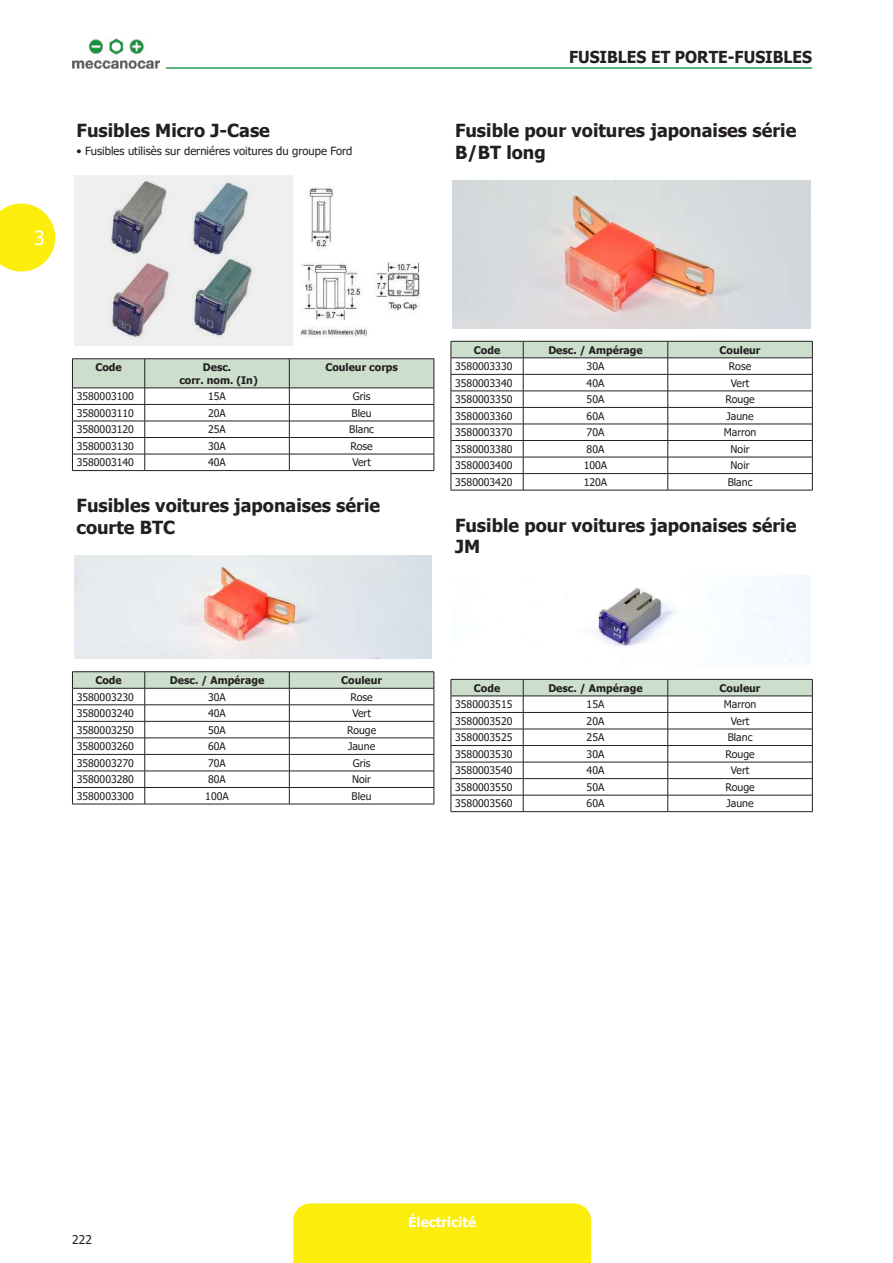
<style>
.page{position:relative;width:893px;height:1263px;background:#fff}
.page>*{position:absolute;margin:0;border:0;box-sizing:border-box;transform-origin:0 0}
.t1{font:19.5px "Tahoma";color:#fff}
.t2{font:700 18px/21.6px "Tahoma";color:#231f20}
.t3{font:700 16.5px "Tahoma";color:#231f20;scale:.95 1}
.t4{font:700 13.5px "Tahoma";color:#fff}
.t5{font:12px "Tahoma";color:#231f20}
.t6{font:11.25px "Tahoma";color:#231f20}
.t7{font:10.5px "Tahoma";color:#231f20}
.t8{font:700 10.5px/12.6px "Tahoma";color:#231f20;text-align:center}
</style>
<div class="page">
<div style="left:293px;top:1203px;width:298px;height:60px;background:#fbed0c"></div>
<svg style="left:0;top:203px;width:55px;height:69px"></svg>
<img style="left:72px;top:38px;width:87px;height:31px">
<hr style="left:166px;top:67px;width:646px;height:2px;background:#2a9e59">
<img style="left:74px;top:176px;width:347px;height:170px">
<hr style="left:72px;top:358px;width:73px;height:1px;background:#231f20">
<hr style="left:145px;top:358px;width:144px;height:1px;background:#231f20">
<hr style="left:289px;top:358px;width:145px;height:1px;background:#231f20">
<svg style="left:72px;top:359px;width:363px;height:111px"></svg>
<hr style="left:72px;top:470px;width:73px;height:1px;background:#231f20">
<hr style="left:145px;top:470px;width:144px;height:1px;background:#231f20">
<hr style="left:289px;top:470px;width:145px;height:1px;background:#231f20">
<img style="left:74px;top:555px;width:358px;height:104px">
<hr style="left:72px;top:671px;width:73px;height:1px;background:#231f20">
<hr style="left:145px;top:671px;width:144px;height:1px;background:#231f20">
<hr style="left:289px;top:671px;width:145px;height:1px;background:#231f20">
<svg style="left:72px;top:672px;width:363px;height:132px"></svg>
<hr style="left:72px;top:804px;width:73px;height:1px;background:#231f20">
<hr style="left:145px;top:804px;width:144px;height:1px;background:#231f20">
<hr style="left:289px;top:804px;width:145px;height:1px;background:#231f20">
<img style="left:453px;top:180px;width:357px;height:148px">
<svg style="left:451px;top:341px;width:362px;height:149px"></svg>
<hr style="left:451px;top:490px;width:72px;height:1px;background:#231f20">
<hr style="left:523px;top:490px;width:145px;height:1px;background:#231f20">
<hr style="left:668px;top:490px;width:145px;height:1px;background:#231f20">
<img style="left:591px;top:575px;width:219px;height:86px">
<svg style="left:451px;top:679px;width:362px;height:132px"></svg>
<hr style="left:451px;top:811px;width:72px;height:1px;background:#231f20">
<hr style="left:523px;top:811px;width:145px;height:1px;background:#231f20">
<hr style="left:668px;top:811px;width:145px;height:1px;background:#231f20">
<h1 class="t1" style="left:34px;top:225px;width:12px">3</h1>
<h2 class="t2" style="left:77px;top:120px;width:195px">Fusibles Micro J-Case</h2>
<p class="t6" style="left:77px;top:143px;width:277px">• Fusibles utilisès sur derniéres voitures du groupe Ford</p>
<p class="t8" style="left:95px;top:361px;width:28px">Code</p>
<p class="t8" style="left:179px;top:361px;width:80px">Desc.<br>corr. nom. (In)</p>
<p class="t8" style="left:325px;top:361px;width:74px">Couleur corps</p>
<p class="t7" style="left:77px;top:389px;width:59px">3580003100</p>
<p class="t7" style="left:208px;top:389px;width:19px">15A</p>
<p class="t7" style="left:353px;top:389px;width:19px">Gris</p>
<p class="t7" style="left:77px;top:406px;width:59px">3580003110</p>
<p class="t7" style="left:208px;top:406px;width:19px">20A</p>
<p class="t7" style="left:352px;top:406px;width:22px">Bleu</p>
<p class="t7" style="left:77px;top:422px;width:59px">3580003120</p>
<p class="t7" style="left:208px;top:422px;width:19px">25A</p>
<p class="t7" style="left:349px;top:422px;width:26px">Blanc</p>
<p class="t7" style="left:77px;top:439px;width:59px">3580003130</p>
<p class="t7" style="left:208px;top:439px;width:19px">30A</p>
<p class="t7" style="left:350px;top:439px;width:24px">Rose</p>
<p class="t7" style="left:77px;top:455px;width:59px">3580003140</p>
<p class="t7" style="left:208px;top:455px;width:19px">40A</p>
<p class="t7" style="left:352px;top:455px;width:20px">Vert</p>
<h2 class="t2" style="left:77px;top:495px;width:305px">Fusibles voitures japonaises série courte BTC</h2>
<p class="t8" style="left:95px;top:674px;width:28px">Code</p>
<p class="t8" style="left:170px;top:674px;width:96px">Desc. / Ampérage</p>
<p class="t8" style="left:341px;top:674px;width:42px">Couleur</p>
<p class="t7" style="left:77px;top:690px;width:59px">3580003230</p>
<p class="t7" style="left:208px;top:690px;width:19px">30A</p>
<p class="t7" style="left:350px;top:690px;width:24px">Rose</p>
<p class="t7" style="left:77px;top:706px;width:59px">3580003240</p>
<p class="t7" style="left:208px;top:706px;width:19px">40A</p>
<p class="t7" style="left:352px;top:706px;width:20px">Vert</p>
<p class="t7" style="left:77px;top:723px;width:59px">3580003250</p>
<p class="t7" style="left:208px;top:723px;width:19px">50A</p>
<p class="t7" style="left:347px;top:723px;width:31px">Rouge</p>
<p class="t7" style="left:77px;top:739px;width:59px">3580003260</p>
<p class="t7" style="left:208px;top:739px;width:19px">60A</p>
<p class="t7" style="left:348px;top:739px;width:29px">Jaune</p>
<p class="t7" style="left:77px;top:756px;width:59px">3580003270</p>
<p class="t7" style="left:208px;top:756px;width:19px">70A</p>
<p class="t7" style="left:353px;top:756px;width:19px">Gris</p>
<p class="t7" style="left:77px;top:772px;width:59px">3580003280</p>
<p class="t7" style="left:208px;top:772px;width:19px">80A</p>
<p class="t7" style="left:352px;top:772px;width:20px">Noir</p>
<p class="t7" style="left:77px;top:789px;width:59px">3580003300</p>
<p class="t7" style="left:205px;top:789px;width:25px">100A</p>
<p class="t7" style="left:352px;top:789px;width:22px">Bleu</p>
<h3 class="t3" style="left:569px;top:45px;width:21px">Fusibles</h3>
<h3 class="t3" style="left:651px;top:45px;width:99px">et porte-fusibles</h3>
<h2 class="t2" style="left:455px;top:120px;width:343px">Fusible pour voitures japonaises série<br>B/BT long</h2>
<p class="t8" style="left:474px;top:344px;width:28px">Code</p>
<p class="t8" style="left:548px;top:344px;width:96px">Desc. / Ampérage</p>
<p class="t8" style="left:720px;top:344px;width:42px">Couleur</p>
<p class="t7" style="left:455px;top:359px;width:59px">3580003330</p>
<p class="t7" style="left:587px;top:359px;width:19px">30A</p>
<p class="t7" style="left:729px;top:359px;width:24px">Rose</p>
<p class="t7" style="left:455px;top:376px;width:59px">3580003340</p>
<p class="t7" style="left:587px;top:376px;width:19px">40A</p>
<p class="t7" style="left:731px;top:376px;width:20px">Vert</p>
<p class="t7" style="left:455px;top:392px;width:59px">3580003350</p>
<p class="t7" style="left:587px;top:392px;width:19px">50A</p>
<p class="t7" style="left:725px;top:392px;width:31px">Rouge</p>
<p class="t7" style="left:455px;top:409px;width:59px">3580003360</p>
<p class="t7" style="left:587px;top:409px;width:19px">60A</p>
<p class="t7" style="left:726px;top:409px;width:29px">Jaune</p>
<p class="t7" style="left:455px;top:425px;width:59px">3580003370</p>
<p class="t7" style="left:587px;top:425px;width:19px">70A</p>
<p class="t7" style="left:724px;top:425px;width:34px">Marron</p>
<p class="t7" style="left:455px;top:442px;width:59px">3580003380</p>
<p class="t7" style="left:587px;top:442px;width:19px">80A</p>
<p class="t7" style="left:731px;top:442px;width:20px">Noir</p>
<p class="t7" style="left:455px;top:458px;width:59px">3580003400</p>
<p class="t7" style="left:584px;top:458px;width:25px">100A</p>
<p class="t7" style="left:731px;top:458px;width:20px">Noir</p>
<p class="t7" style="left:455px;top:475px;width:59px">3580003420</p>
<p class="t7" style="left:584px;top:475px;width:25px">120A</p>
<p class="t7" style="left:728px;top:475px;width:26px">Blanc</p>
<h2 class="t2" style="left:455px;top:515px;width:343px">Fusible pour voitures japonaises série<br>JM</h2>
<p class="t8" style="left:474px;top:682px;width:28px">Code</p>
<p class="t8" style="left:548px;top:682px;width:96px">Desc. / Ampérage</p>
<p class="t8" style="left:720px;top:682px;width:42px">Couleur</p>
<p class="t7" style="left:455px;top:697px;width:59px">3580003515</p>
<p class="t7" style="left:587px;top:697px;width:19px">15A</p>
<p class="t7" style="left:724px;top:697px;width:34px">Marron</p>
<p class="t7" style="left:455px;top:714px;width:59px">3580003520</p>
<p class="t7" style="left:587px;top:714px;width:19px">20A</p>
<p class="t7" style="left:731px;top:714px;width:20px">Vert</p>
<p class="t7" style="left:455px;top:730px;width:59px">3580003525</p>
<p class="t7" style="left:587px;top:730px;width:19px">25A</p>
<p class="t7" style="left:728px;top:730px;width:26px">Blanc</p>
<p class="t7" style="left:455px;top:747px;width:59px">3580003530</p>
<p class="t7" style="left:587px;top:747px;width:19px">30A</p>
<p class="t7" style="left:725px;top:747px;width:31px">Rouge</p>
<p class="t7" style="left:455px;top:763px;width:59px">3580003540</p>
<p class="t7" style="left:587px;top:763px;width:19px">40A</p>
<p class="t7" style="left:731px;top:763px;width:20px">Vert</p>
<p class="t7" style="left:455px;top:780px;width:59px">3580003550</p>
<p class="t7" style="left:587px;top:780px;width:19px">50A</p>
<p class="t7" style="left:725px;top:780px;width:31px">Rouge</p>
<p class="t7" style="left:455px;top:796px;width:59px">3580003560</p>
<p class="t7" style="left:587px;top:796px;width:19px">60A</p>
<p class="t7" style="left:726px;top:796px;width:29px">Jaune</p>
<p class="t5" style="left:72px;top:1231px;width:21px">222</p>
<p class="t4" style="left:408px;top:1212px;width:69px">Électricité</p>
</div>
